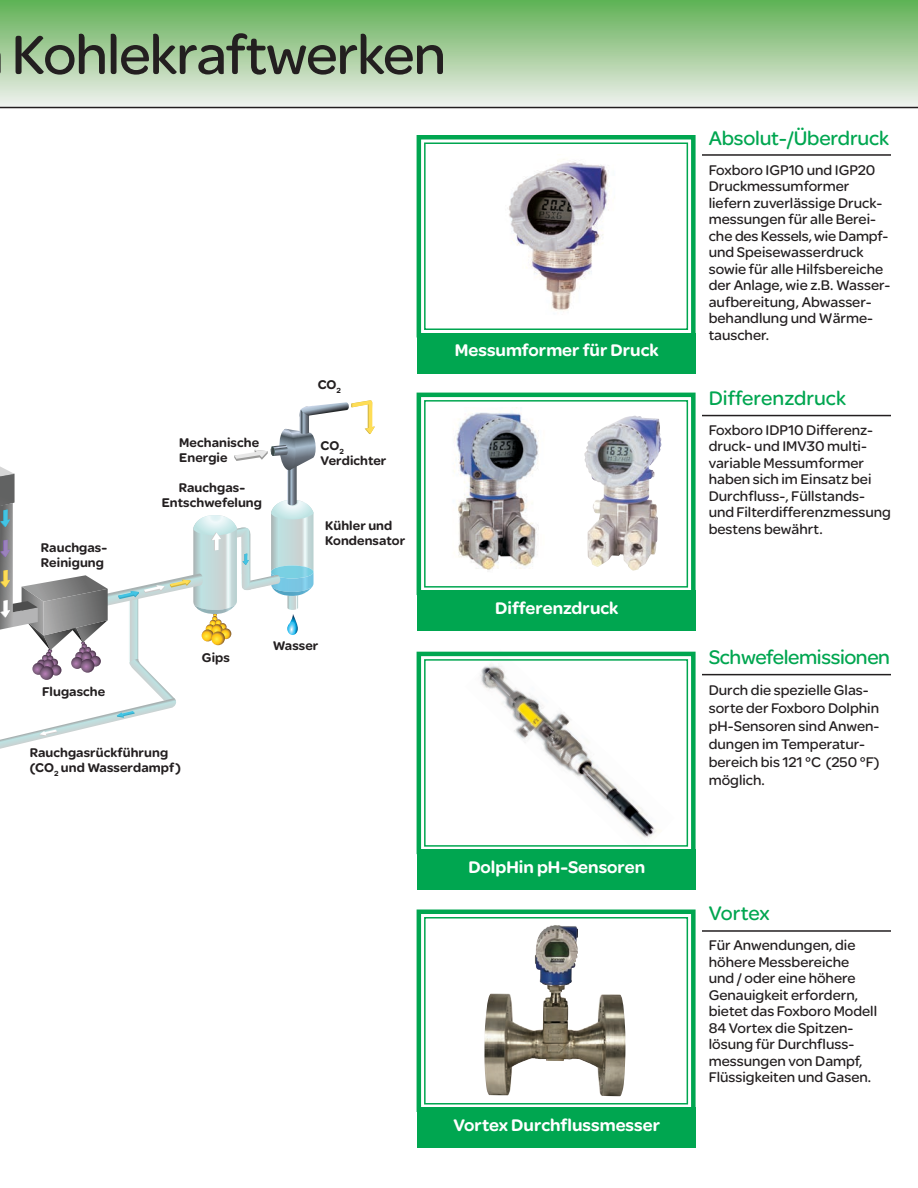
<style>
.page{position:relative;width:918px;height:1188px;background:#fff}
.page>*{position:absolute;margin:0;border:0;box-sizing:border-box;transform-origin:0 0}
.t1{font:58.5px "SE Optimist";letter-spacing:-.02em;color:#231f20}
.t2{font:21px "SE Optimist";letter-spacing:-.01em;color:#00a650}
.t3{font:900 18px "SE Optimist";color:#fff}
.t4{font:15px/16.5px "SE Optimist";color:#231f20}
.t5{font:900 13.5px/15px "SE Optimist";letter-spacing:.005em;color:#231f20}
</style>
<div class="page">
<div style="left:0;top:0;width:918px;height:108px;background:linear-gradient(to bottom,#61b155,#ededea)"></div>
<hr style="left:0;top:107px;width:918px;height:1px;background:#231f20">
<hr style="left:702px;top:154px;width:189px;height:2px;background:#231f20">
<hr style="left:702px;top:415px;width:189px;height:1px;background:#231f20">
<hr style="left:702px;top:674px;width:189px;height:1px;background:#231f20">
<hr style="left:702px;top:930px;width:189px;height:2px;background:#231f20">
<svg style="left:416px;top:135px;width:280px;height:203px"></svg>
<div style="left:424px;top:142px;width:264px;height:188px;border:2px solid #00a650"></div>
<div style="left:417px;top:333px;width:279px;height:40px;background:#00a650"></div>
<svg style="left:416px;top:392px;width:280px;height:203px"></svg>
<div style="left:424px;top:400px;width:264px;height:188px;border:2px solid #00a650"></div>
<div style="left:417px;top:590px;width:279px;height:41px;background:#00a650"></div>
<svg style="left:416px;top:651px;width:280px;height:204px"></svg>
<div style="left:424px;top:659px;width:264px;height:188px;border:2px solid #00a650"></div>
<div style="left:417px;top:850px;width:279px;height:40px;background:#00a650"></div>
<svg style="left:416px;top:909px;width:280px;height:203px"></svg>
<div style="left:424px;top:917px;width:264px;height:188px;border:2px solid #00a650"></div>
<div style="left:417px;top:1107px;width:279px;height:41px;background:#00a650"></div>
<img style="left:501px;top:155px;width:118px;height:167px">
<img style="left:584px;top:416px;width:55px;height:155px">
<img style="left:484px;top:925px;width:141px;height:171px">
<svg style="left:0;top:400px;width:375px;height:349px"></svg>
<img style="left:441px;top:408px;width:113px;height:164px">
<h1 class="t1" style="left:11px;top:14px;width:436px">Kohlekraftwerken</h1>
<p class="t5" style="left:41px;top:539px;width:68px">Rauchgas-<br>Reinigung</p>
<p class="t5" style="left:179px;top:435px;width:81px">Mechanische<br>Energie</p>
<p class="t5" style="left:162px;top:480px;width:102px;text-align:center">Rauchgas-<br>Entschwefelung</p>
<p class="t5" style="left:318px;top:376px;width:25px">CO<sub>2</sub></p>
<p class="t5" style="left:321px;top:437px;width:67px">CO<sub>2<br></sub>Verdichter</p>
<p class="t5" style="left:325px;top:517px;width:82px">Kühler und<br>Kondensator</p>
<p class="t5" style="left:42px;top:683px;width:65px">Flugasche</p>
<p class="t5" style="left:30px;top:744px;width:153px">Rauchgasrückführung (CO<sub>2</sub> und Wasserdampf)</p>
<p class="t5" style="left:202px;top:649px;width:29px">Gips</p>
<p class="t5" style="left:273px;top:638px;width:47px">Wasser</p>
<p class="t3" style="left:455px;top:338px;width:205px">Messumformer für Druck</p>
<p class="t3" style="left:495px;top:595px;width:125px">Differenzdruck</p>
<p class="t3" style="left:468px;top:854px;width:178px">DolpHin pH-Sensoren</p>
<p class="t3" style="left:453px;top:1112px;width:208px">Vortex Durchflussmesser</p>
<h2 class="t2" style="left:709px;top:123px;width:182px">Absolut-/Überdruck</h2>
<p class="t4" style="left:709px;top:161px;width:183px">Foxboro IGP10 und IGP20<br>Druckmessumformer liefern zuverlässige Druck&shy;messungen für alle Berei&shy;che des Kessels, wie Dampf&shy;und Speisewasserdruck sowie für alle Hilfsbereiche der Anlage, wie z.B. Wasser&shy;aufbereitung, Abwasser&shy;behandlung und Wärme&shy;tauscher.</p>
<h2 class="t2" style="left:709px;top:383px;width:139px">Differenzdruck</h2>
<p class="t4" style="left:709px;top:421px;width:184px">Foxboro IDP10 Differenz&shy;druck- und IMV30 multi&shy;variable Messumformer haben sich im Einsatz bei<br>Durchfluss-, Füllstands&shy;und Filterdifferenzmessung bestens bewährt.</p>
<h2 class="t2" style="left:709px;top:642px;width:183px">Schwefelemissionen</h2>
<p class="t4" style="left:709px;top:681px;width:172px;line-height:18px">Durch die spezielle Glas&shy;sorte der Foxboro Dolphin pH-Sensoren sind Anwen&shy;dungen im Temperatur&shy;bereich bis 121 °C (250 °F) möglich.</p>
<h2 class="t2" style="left:709px;top:899px;width:63px">Vortex</h2>
<p class="t4" style="left:709px;top:937px;width:170px">Für Anwendungen, die höhere Messbereiche und / oder eine höhere<br>Genauigkeit erfordern, bietet das Foxboro Modell<br>84 Vortex die Spitzen&shy;lösung für Durchfluss&shy;messungen von Dampf,<br>Flüssigkeiten und Gasen.</p>
</div>
